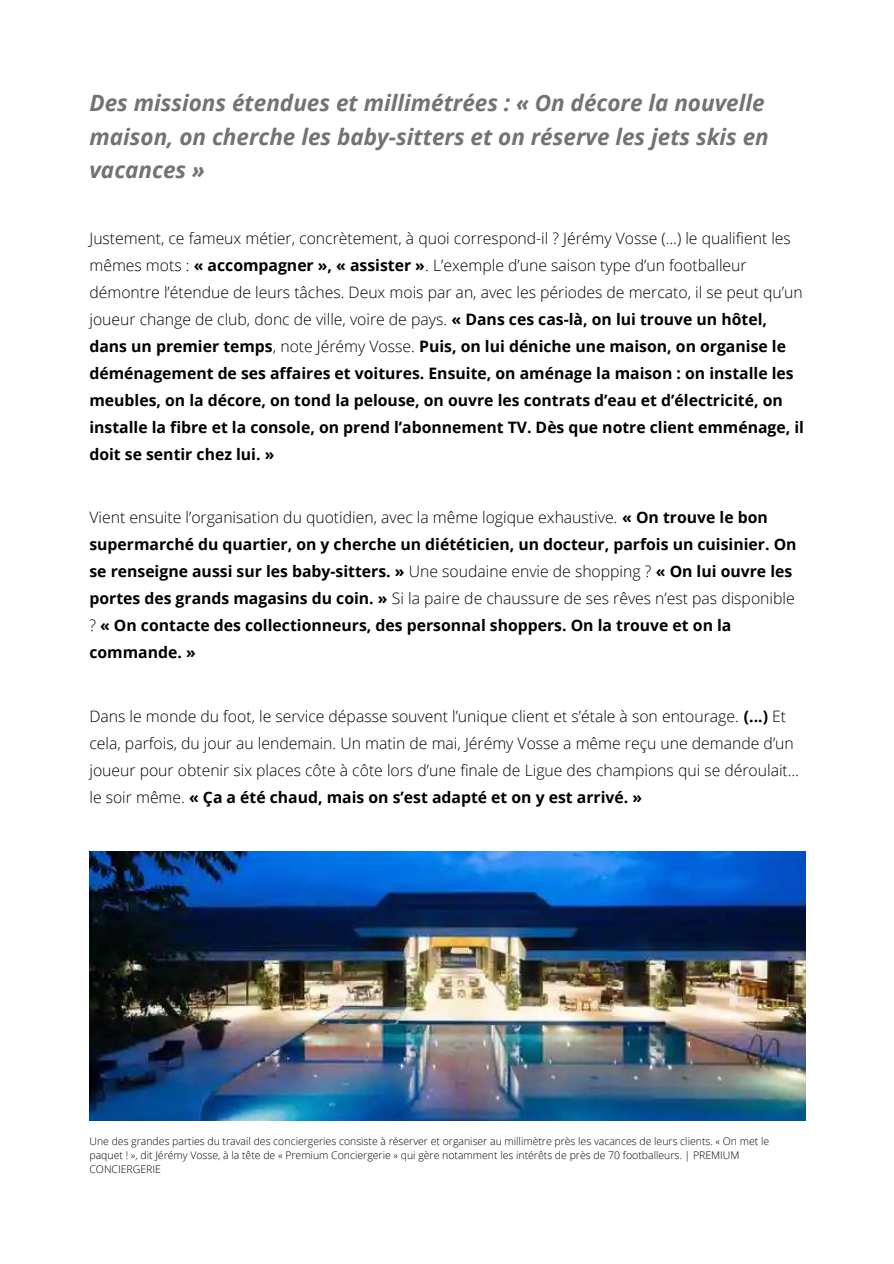
<style>
.page{position:relative;width:894px;height:1264px;background:#fff}
.page>*{position:absolute;margin:0;border:0;box-sizing:border-box;transform-origin:0 0}
.t1{font:italic 700 22.5px/33.8px "Open Sans";color:#737373}
.t2{font:700 15.75px/27px "Open Sans";color:#000}
.t3{font:300 15.75px/27px "Open Sans";color:#000}
.t4{font:300 10.5px/14px "Open Sans";color:#000}
.s1{font-weight:300}
.s2{font-weight:700}
</style>
<div class="page">
<img style="left:89px;top:851px;width:715px;height:269px">
<p class="t1" style="left:89px;top:85px;width:680px">Des missions étendues et millimétrées : « On décore la nouvelle maison, on cherche les baby-sitters et on réserve les jets skis en vacances »</p>
<p class="t2" style="left:89px;top:224px;width:716px"><span class="s1">Justement, ce fameux métier, concrètement, à quoi correspond-il ? Jérémy Vosse (...) le qualifient les mêmes mots :</span> « accompagner », « assister »<span class="s1">. L’exemple d’une saison type d’un footballeur démontre l’étendue de leurs tâches. Deux mois par an, avec les périodes de mercato, il se peut qu’un joueur change de club, donc de ville, voire de pays.</span> « Dans ces cas-là, on lui trouve un hôtel, dans un premier temps<span class="s1">, note Jérémy Vosse.</span> Puis, on lui déniche une maison, on organise le déménagement de ses affaires et voitures. Ensuite, on aménage la maison : on installe les meubles, on la décore, on tond la pelouse, on ouvre les contrats d’eau et d’électricité, on installe la fibre et la console, on prend l’abonnement TV. Dès que notre client emménage, il doit se sentir chez lui. »</p>
<p class="t2" style="left:89px;top:503px;width:708px"><span class="s1">Vient ensuite l’organisation du quotidien, avec la même logique exhaustive.</span> « On trouve le bon supermarché du quartier, on y cherche un diététicien, un docteur, parfois un cuisinier. On se renseigne aussi sur les baby-sitters. » <span class="s1">Une soudaine envie de shopping ?</span> « On lui ouvre les portes des grands magasins du coin. » <span class="s1">Si la paire de chaussure de ses rêves n’est pas disponible ?</span> « On contacte des collectionneurs, des personnal shoppers. On la trouve et on la commande. »</p>
<p class="t3" style="left:89px;top:702px;width:711px">Dans le monde du foot, le service dépasse souvent l’unique client et s’étale à son entourage. <span class="s2">(...)</span> Et cela, parfois, du jour au lendemain. Un matin de mai, Jérémy Vosse a même reçu une demande d’un joueur pour obtenir six places côte à côte lors d’une finale de Ligue des champions qui se déroulait… le soir même. <span class="s2">« Ça a été chaud, mais on s’est adapté et on y est arrivé. »</span></p>
<p class="t4" style="left:89px;top:1133px;width:681px">Une des grandes parties du travail des conciergeries consiste à réserver et organiser au millimètre près les vacances de leurs clients. « On met le paquet ! », dit Jérémy Vosse, à la tête de « Premium Conciergerie » qui gère notamment les intérêts de près de 70 footballeurs. | PREMIUM<br>CONCIERGERIE</p>
</div>
